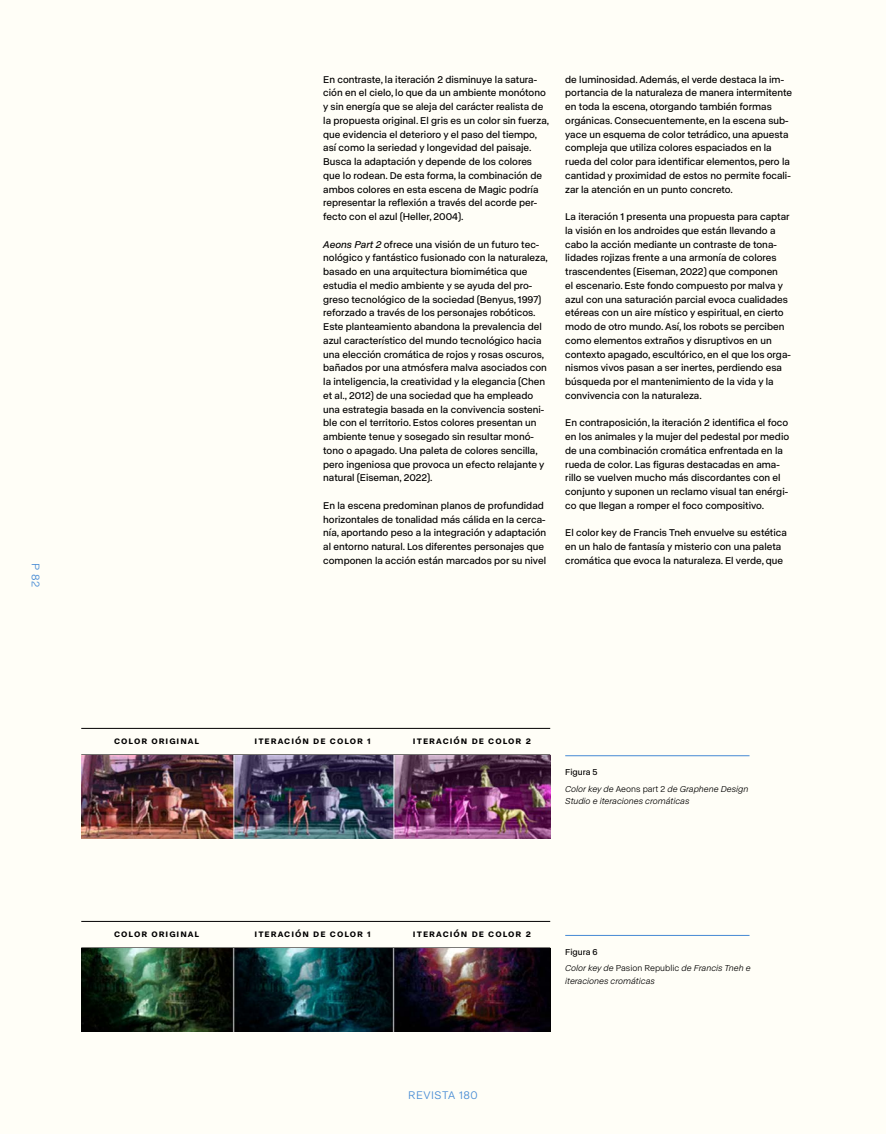
<style>
.page{position:relative;width:886px;height:1134px;background:#fffef7}
.page>*{position:absolute;margin:0;border:0;box-sizing:border-box;transform-origin:0 0}
.t1{font:11.25px "ABC Normal";letter-spacing:.05em;color:#458bdb}
.t2{font:10px/13.8px "ABC Normal";color:#000}
.t3{font:500 10px "ABC Normal";letter-spacing:.1em;color:#000}
.t4{font:italic 8.75px/16px "ABC Normal";color:#000}
.s1{font-style:italic}
.s2{font-style:normal}
</style>
<div class="page">
<img style="left:81px;top:948px;width:469px;height:83px">
<img style="left:81px;top:755px;width:469px;height:83px">
<p class="t1" style="left:43px;top:563px;width:25px;rotate:90deg">P 82</p>
<p class="t2" style="left:323px;top:72px;width:227px">En contraste, la iteración 2 disminuye la satura&shy;ción en el cielo, lo que da un ambiente monótono y sin energía que se aleja del carácter realista de la propuesta original. El gris es un color sin fuerza, que evidencia el deterioro y el paso del tiempo, así como la seriedad y longevidad del paisaje.<br>Busca la adaptación y depende de los colores que lo rodean. De esta forma, la combinación de ambos colores en esta escena de Magic podría representar la reflexión a través del acorde per&shy;fecto con el azul (Heller, 2004).</p>
<p class="t2" style="left:323px;top:237px;width:226px"><span class="s1">Aeons Part 2</span> ofrece una visión de un futuro tec&shy;nológico y fantástico fusionado con la naturaleza, basado en una arquitectura biomimética que estudia el medio ambiente y se ayuda del pro&shy;greso tecnológico de la sociedad (Benyus, 1997) reforzado a través de los personajes robóticos.<br>Este planteamiento abandona la prevalencia del azul característico del mundo tecnológico hacia una elección cromática de rojos y rosas oscuros, bañados por una atmósfera malva asociados con la inteligencia, la creatividad y la elegancia (Chen et al., 2012) de una sociedad que ha empleado una estrategia basada en la convivencia sosteni&shy;ble con el territorio. Estos colores presentan un ambiente tenue y sosegado sin resultar monó&shy;tono o apagado. Una paleta de colores sencilla, pero ingeniosa que provoca un efecto relajante y natural (Eiseman, 2022).</p>
<p class="t2" style="left:323px;top:498px;width:224px">En la escena predominan planos de profundidad horizontales de tonalidad más cálida en la cerca&shy;nía, aportando peso a la integración y adaptación al entorno natural. Los diferentes personajes que componen la acción están marcados por su nivel</p>
<p class="t2" style="left:565px;top:72px;width:228px">de luminosidad. Además, el verde destaca la im&shy;portancia de la naturaleza de manera intermitente en toda la escena, otorgando también formas orgánicas. Consecuentemente, en la escena sub&shy;yace un esquema de color tetrádico, una apuesta compleja que utiliza colores espaciados en la rueda del color para identificar elementos, pero la cantidad y proximidad de estos no permite focali&shy;zar la atención en un punto concreto.</p>
<p class="t2" style="left:565px;top:209px;width:227px">La iteración 1 presenta una propuesta para captar la visión en los androides que están llevando a cabo la acción mediante un contraste de tona&shy;lidades rojizas frente a una armonía de colores trascendentes (Eiseman, 2022) que componen<br>el escenario. Este fondo compuesto por malva y azul con una saturación parcial evoca cualidades etéreas con un aire místico y espiritual, en cierto modo de otro mundo. Así, los robots se perciben como elementos extraños y disruptivos en un contexto apagado, escultórico, en el que los orga&shy;nismos vivos pasan a ser inertes, perdiendo esa búsqueda por el mantenimiento de la vida y la convivencia con la naturaleza.</p>
<p class="t2" style="left:565px;top:415px;width:225px">En contraposición, la iteración 2 identifica el foco en los animales y la mujer del pedestal por medio de una combinación cromática enfrentada en la rueda de color. Las figuras destacadas en ama&shy;rillo se vuelven mucho más discordantes con el conjunto y suponen un reclamo visual tan enérgi&shy;co que llegan a romper el foco compositivo.</p>
<p class="t2" style="left:565px;top:525px;width:223px">El color key de Francis Tneh envuelve su estética en un halo de fantasía y misterio con una paleta cromática que evoca la naturaleza. El verde, que</p>
<p class="t3" style="left:114px;top:734px;width:87px">Color original</p>
<p class="t3" style="left:255px;top:734px;width:118px">iteración de color 1</p>
<p class="t3" style="left:413px;top:734px;width:119px">iteración de color 2</p>
<p class="t4" style="left:565px;top:764px;width:185px"><span class="s2">Figura 5<br></span>Color key de <span class="s2">Aeons part 2</span> de Graphene Design</p>
<p class="t4" style="left:565px;top:792px;width:126px">Studio e iteraciones cromáticas</p>
<p class="t3" style="left:114px;top:927px;width:87px">Color original</p>
<p class="t3" style="left:255px;top:927px;width:118px">iteración de color 1</p>
<p class="t3" style="left:413px;top:927px;width:119px">iteración de color 2</p>
<p class="t4" style="left:565px;top:943px;width:187px"><span class="s2">Figura 6<br></span>Color key de <span class="s2">Pasion Republic</span> de Francis Tneh e</p>
<p class="t4" style="left:565px;top:972px;width:91px">iteraciones cromáticas</p>
<p class="t1" style="left:408px;top:1088px;width:71px">REVISTA 180</p>
</div>
